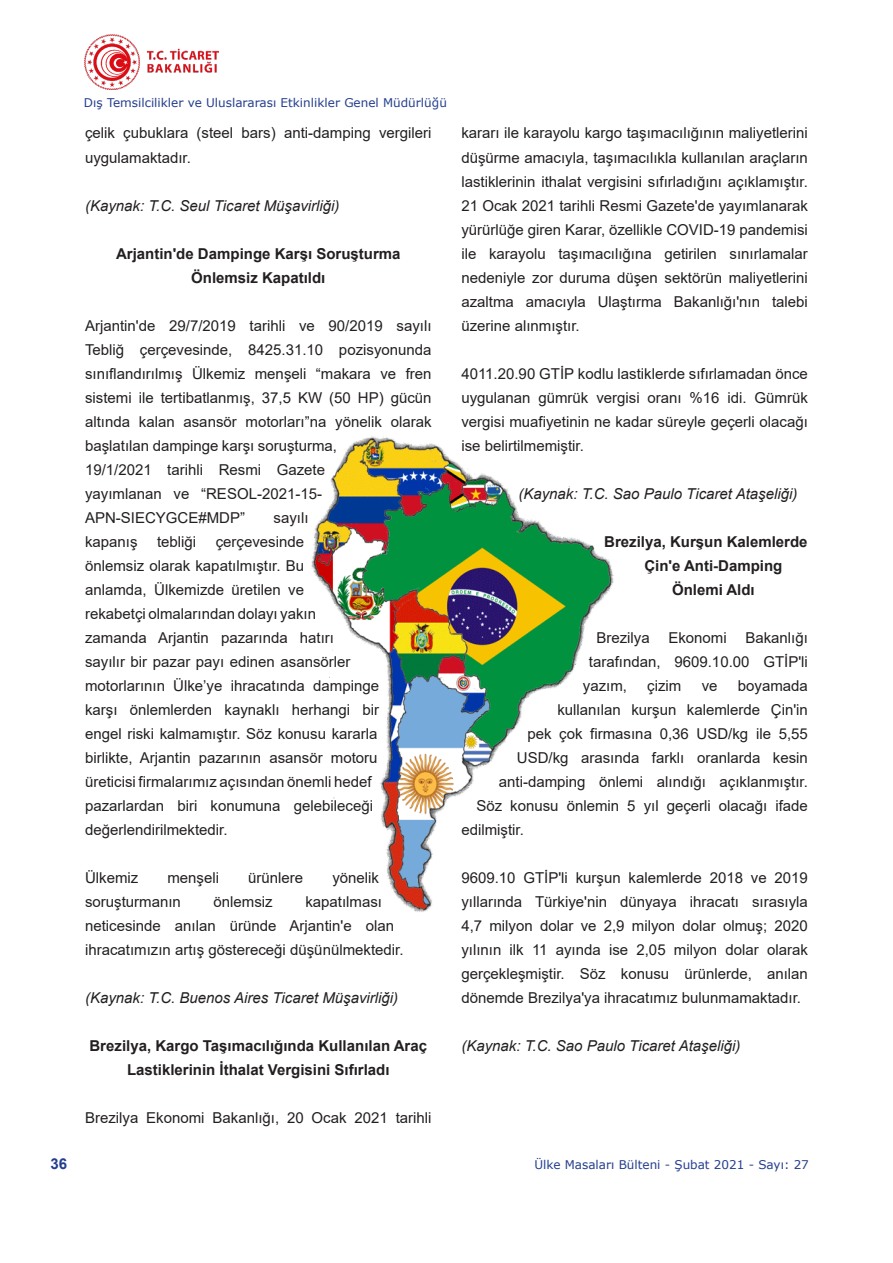
<style>
.page{position:relative;width:893px;height:1263px;background:#fff}
.page>*{position:absolute;margin:0;border:0;box-sizing:border-box;transform-origin:0 0}
.t1{font:15px/24px "Arial";color:#231f20}
.t2{font:700 15px/24px "Arial";color:#231f20;text-align:center}
.t3{font:italic 15px "Arial";color:#231f20}
.t4{font:700 15px "Arial";color:#253f8e}
.t5{font:12px "Verdana";color:#253f8e}
</style>
<div class="page">
<img style="left:85px;top:35px;width:133px;height:55px">
<img style="left:311px;top:436px;width:303px;height:476px">
<p class="t4" style="left:51px;top:1153px;width:18px">36</p>
<p class="t5" style="left:84px;top:94px;width:364px">Dış Temsilcilikler ve Uluslararası Etkinlikler Genel Müdürlüğü</p>
<p class="t1" style="left:85px;top:121px;width:348px">çelik çubuklara (steel bars) anti-damping vergileri uygulamaktadır.</p>
<p class="t3" style="left:85px;top:196px;width:256px">(Kaynak: T.C. Seul Ticaret Müşavirliği)</p>
<p class="t2" style="left:116px;top:241px;width:286px">Arjantin'de Dampinge Karşı Soruşturma<br>Önlemsiz Kapatıldı</p>
<p class="t1" style="left:85px;top:313px;width:348px">Arjantin'de 29/7/2019 tarihli ve 90/2019 sayılı Tebliğ çerçevesinde, 8425.31.10 pozisyonunda sınıflandırılmış Ülkemiz menşeli “makara ve fren sistemi ile tertibatlanmış, 37,5 KW (50 HP) gücün altında kalan asansör motorları”na yönelik olarak başlatılan dampinge karşı soruşturma,<br>19/1/2021 tarihli Resmi Gazete<br>yayımlanan ve “RESOL-2021-15- APN-SIECYGCE#MDP”</p>
<p class="t1" style="left:274px;top:505px;width:37px">sayılı</p>
<p class="t1" style="left:85px;top:529px;width:295px;text-indent:131px">çerçevesinde<br>önlemsiz olarak kapatılmıştır. Bu<br>anlamda, Ülkemizde üretilen ve<br>rekabetçi olmalarından dolayı yakın zamanda Arjantin pazarında hatırı<br>sayılır bir pazar payı edinen asansörler motorlarının Ülke’ye ihracatında dampinge karşı önlemlerden kaynaklı herhangi bir engel riski kalmamıştır. Söz konusu kararla birlikte, Arjantin pazarının asansör motoru üreticisi firmalarımız açısından önemli hedef pazarlardan biri konumuna gelebileceği değerlendirilmektedir.</p>
<p class="t1" style="left:85px;top:865px;width:55px">Ülkemiz</p>
<p class="t1" style="left:167px;top:865px;width:53px">menşeli</p>
<p class="t1" style="left:248px;top:865px;width:57px">ürünlere</p>
<p class="t1" style="left:332px;top:865px;width:48px">yönelik</p>
<p class="t1" style="left:85px;top:889px;width:97px">soruşturmanın</p>
<p class="t1" style="left:214px;top:889px;width:61px">önlemsiz</p>
<p class="t1" style="left:85px;top:529px;width:54px">kapanış</p>
<p class="t1" style="left:157px;top:529px;width:41px">tebliği</p>
<p class="t1" style="left:85px;top:889px;width:320px;text-indent:220px">kapatılması neticesinde anılan üründe Arjantin'e olan ihracatımızın artış göstereceği düşünülmektedir.</p>
<p class="t3" style="left:85px;top:988px;width:315px">(Kaynak: T.C. Buenos Aires Ticaret Müşavirliği)</p>
<p class="t2" style="left:89px;top:1033px;width:339px">Brezilya, Kargo Taşımacılığında Kullanılan Araç<br>Lastiklerinin İthalat Vergisini Sıfırladı</p>
<p class="t1" style="left:85px;top:1105px;width:348px">Brezilya Ekonomi Bakanlığı, 20 Ocak 2021 tarihli</p>
<p class="t1" style="left:461px;top:121px;width:348px;text-align:justify">kararı ile karayolu kargo taşımacılığının maliyetlerini düşürme amacıyla, taşımacılıkla kullanılan araçların lastiklerinin ithalat vergisini sıfırladığını açıklamıştır.<br>21 Ocak 2021 tarihli Resmi Gazete'de yayımlanarak yürürlüğe giren Karar, özellikle COVID-19 pandemisi ile karayolu taşımacılığına getirilen sınırlamalar nedeniyle zor duruma düşen sektörün maliyetlerini azaltma amacıyla Ulaştırma Bakanlığı'nın talebi üzerine alınmıştır.</p>
<p class="t1" style="left:461px;top:361px;width:348px;text-align:justify">4011.20.90 GTİP kodlu lastiklerde sıfırlamadan önce uygulanan gümrük vergisi oranı %16 idi. Gümrük vergisi muafiyetinin ne kadar süreyle geçerli olacağı ise belirtilmemiştir.</p>
<p class="t3" style="left:518px;top:484px;width:281px">(Kaynak: T.C. Sao Paulo Ticaret Ataşeliği)</p>
<p class="t2" style="left:604px;top:529px;width:205px">Brezilya, Kurşun Kalemlerde</p>
<p class="t2" style="left:644px;top:553px;width:140px">Çin'e Anti-Damping</p>
<p class="t2" style="left:672px;top:577px;width:84px">Önlemi Aldı</p>
<p class="t1" style="left:596px;top:625px;width:213px">Brezilya Ekonomi Bakanlığı</p>
<p class="t1" style="left:589px;top:649px;width:221px">tarafından, 9609.10.00 GTİP'li</p>
<p class="t1" style="left:583px;top:673px;width:46px">yazım,</p>
<p class="t1" style="left:647px;top:673px;width:36px">çizim</p>
<p class="t1" style="left:702px;top:673px;width:17px">ve</p>
<p class="t1" style="left:738px;top:673px;width:72px">boyamada</p>
<p class="t1" style="left:557px;top:697px;width:252px">kullanılan kurşun kalemlerde Çin'in</p>
<p class="t1" style="left:527px;top:721px;width:282px">pek çok firmasına 0,36 USD/kg ile 5,55</p>
<p class="t1" style="left:517px;top:745px;width:292px">USD/kg arasında farklı oranlarda kesin</p>
<p class="t1" style="left:499px;top:769px;width:311px">anti-damping önlemi alındığı açıklanmıştır.</p>
<p class="t1" style="left:476px;top:793px;width:333px">Söz konusu önlemin 5 yıl geçerli olacağı ifade</p>
<p class="t1" style="left:461px;top:817px;width:64px">edilmiştir.</p>
<p class="t1" style="left:461px;top:865px;width:348px;text-align:justify">9609.10 GTİP'li kurşun kalemlerde 2018 ve 2019 yıllarında Türkiye'nin dünyaya ihracatı sırasıyla 4,7 milyon dolar ve 2,9 milyon dolar olmuş; 2020 yılının ilk 11 ayında ise 2,05 milyon dolar olarak gerçekleşmiştir. Söz konusu ürünlerde, anılan dönemde Brezilya'ya ihracatımız bulunmamaktadır.</p>
<p class="t3" style="left:461px;top:1036px;width:281px">(Kaynak: T.C. Sao Paulo Ticaret Ataşeliği)</p>
<p class="t5" style="left:534px;top:1157px;width:276px">Ülke Masaları Bülteni - Şubat 2021 - Sayı: 27</p>
</div>
